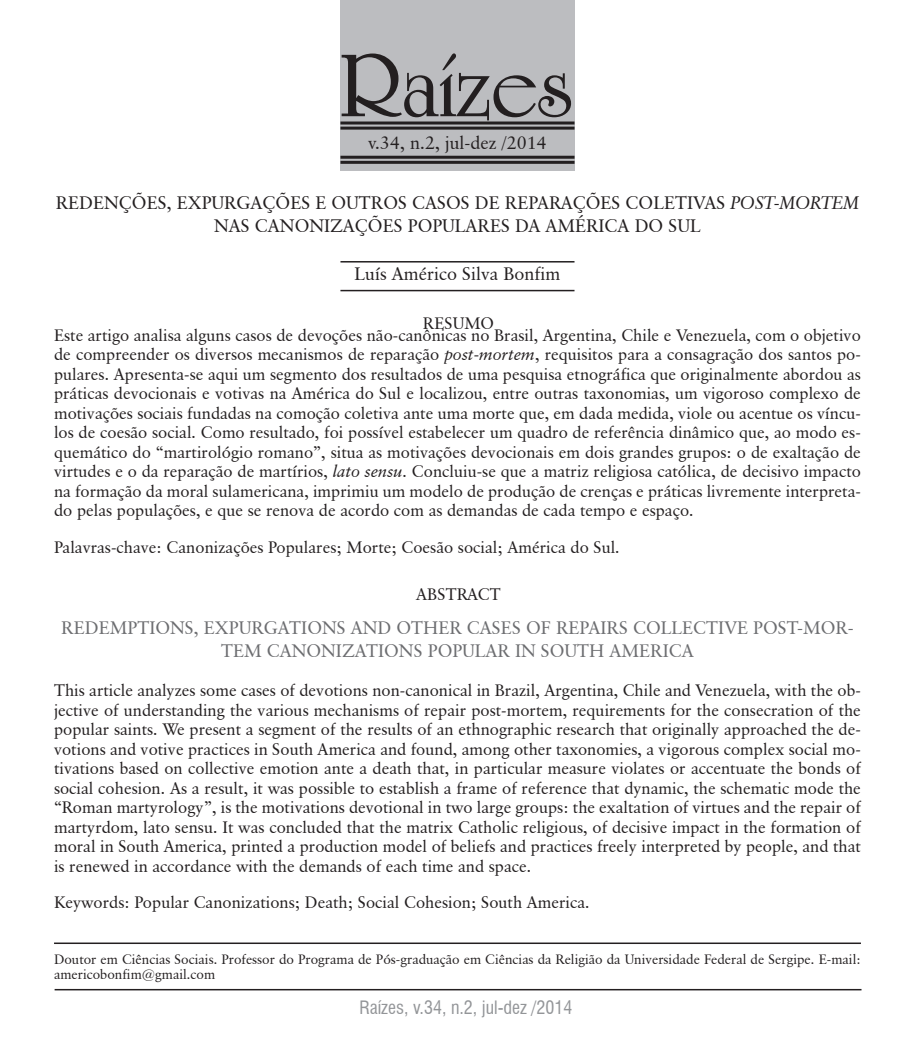
<style>
.page{position:relative;width:915px;height:1042px;background:#fff}
.page>*{position:absolute;margin:0;border:0;box-sizing:border-box;transform-origin:0 0}
.t1{font:700 96px "University Roman BT";color:#231f20}
.t2{font:18px/22.5px "Classical Garamond BT";color:#231f20;text-align:center}
.t3{font:18px/22.5px "Classical Garamond BT";color:#6c6d70;text-align:center}
.t4{font:condensed 18px "Swiss 721 BT";color:#939598}
.t5{font:16.5px/19.5px "Classical Garamond BT";color:#231f20;text-align:justify}
.t6{font:13.5px/15px "Classical Garamond BT";color:#231f20}
.s1{font-style:italic}
</style>
<div class="page">
<div style="left:340px;top:1px;width:234px;height:170px;background:#bcbdc0"></div>
<hr style="left:340px;top:127px;width:234px;height:3px;background:#231f20">
<hr style="left:340px;top:121px;width:234px;height:3px;background:#231f20">
<hr style="left:340px;top:161px;width:234px;height:3px;background:#231f20">
<hr style="left:340px;top:156px;width:234px;height:3px;background:#231f20">
<hr style="left:54px;top:942px;width:806px;height:2px;background:#231f20">
<hr style="left:340px;top:261px;width:234px;height:1px;background:#231f20">
<hr style="left:340px;top:290px;width:234px;height:1px;background:#231f20">
<hr style="left:55px;top:989px;width:806px;height:1px;background:#231f20">
<h1 class="t1" style="left:340px;top:29px;width:233px">Raízes</h1>
<p class="t2" style="left:368px;top:131px;width:180px">v.34, n.2, jul-dez /2014</p>
<p class="t2" style="left:56px;top:191px;width:804px">REDENÇÕES, EXPURGAÇÕES E OUTROS CASOS DE REPARAÇÕES COLETIVAS <span class="s1">POST-MORTEM<br></span>NAS CANONIZAÇÕES POPULARES DA AMÉRICA DO SUL</p>
<p class="t2" style="left:354px;top:263px;width:207px">Luís Américo Silva Bonfim</p>
<p class="t5" style="left:423px;top:313px;width:73px">RESUMO</p>
<p class="t5" style="left:54px;top:325px;width:808px">Este artigo analisa alguns casos de devoções não-canônicas no Brasil, Argentina, Chile e Venezuela, com o objetivo de compreender os diversos mecanismos de reparação <span class="s1">post-mortem</span>, requisitos para a consagração dos santos po&shy;pulares. Apresenta-se aqui um segmento dos resultados de uma pesquisa etnográfica que originalmente abordou as práticas devocionais e votivas na América do Sul e localizou, entre outras taxonomias, um vigoroso complexo de motivações sociais fundadas na comoção coletiva ante uma morte que, em dada medida, viole ou acentue os víncu&shy;los de coesão social. Como resultado, foi possível estabelecer um quadro de referência dinâmico que, ao modo es&shy;quemático do “martirológio romano”, situa as motivações devocionais em dois grandes grupos: o de exaltação de virtudes e o da reparação de martírios, <span class="s1">lato sensu</span>. Concluiu-se que a matriz religiosa católica, de decisivo impacto na formação da moral sulamericana, imprimiu um modelo de produção de crenças e práticas livremente interpreta&shy;do pelas populações, e que se renova de acordo com as demandas de cada tempo e espaço.</p>
<p class="t5" style="left:54px;top:537px;width:567px">Palavras-chave: Canonizações Populares; Morte; Coesão social; América do Sul.</p>
<p class="t5" style="left:416px;top:584px;width:86px">ABSTRACT</p>
<p class="t3" style="left:61px;top:616px;width:793px">REDEMPTIONS, EXPURGATIONS AND OTHER CASES OF REPAIRS COLLECTIVE POST-MOR-<br>TEM CANONIZATIONS POPULAR IN SOUTH AMERICA</p>
<p class="t5" style="left:54px;top:680px;width:808px">This article analyzes some cases of devotions non-canonical in Brazil, Argentina, Chile and Venezuela, with the ob&shy;jective of understanding the various mechanisms of repair post-mortem, requirements for the consecration of the popular saints. We present a segment of the results of an ethnographic research that originally approached the de&shy;votions and votive practices in South America and found, among other taxonomies, a vigorous complex social mo&shy;tivations based on collective emotion ante a death that, in particular measure violates or accentuate the bonds of social cohesion. As a result, it was possible to establish a frame of reference that dynamic, the schematic mode the “Roman martyrology”, is the motivations devotional in two large groups: the exaltation of virtues and the repair of martyrdom, lato sensu. It was concluded that the matrix Catholic religious, of decisive impact in the formation of moral in South America, printed a production model of beliefs and practices freely interpreted by people, and that is renewed in accordance with the demands of each time and space.</p>
<p class="t5" style="left:54px;top:892px;width:537px">Keywords: Popular Canonizations; Death; Social Cohesion; South America.</p>
<p class="t6" style="left:54px;top:951px;width:808px">Doutor em Ciências Sociais. Professor do Programa de Pós-graduação em Ciências da Religião da Universidade Federal de Sergipe. E-mail: americobonfim@gmail.com</p>
<p class="t4" style="left:359px;top:996px;width:214px">Raízes, v.34, n.2, jul-dez /2014</p>
</div>
